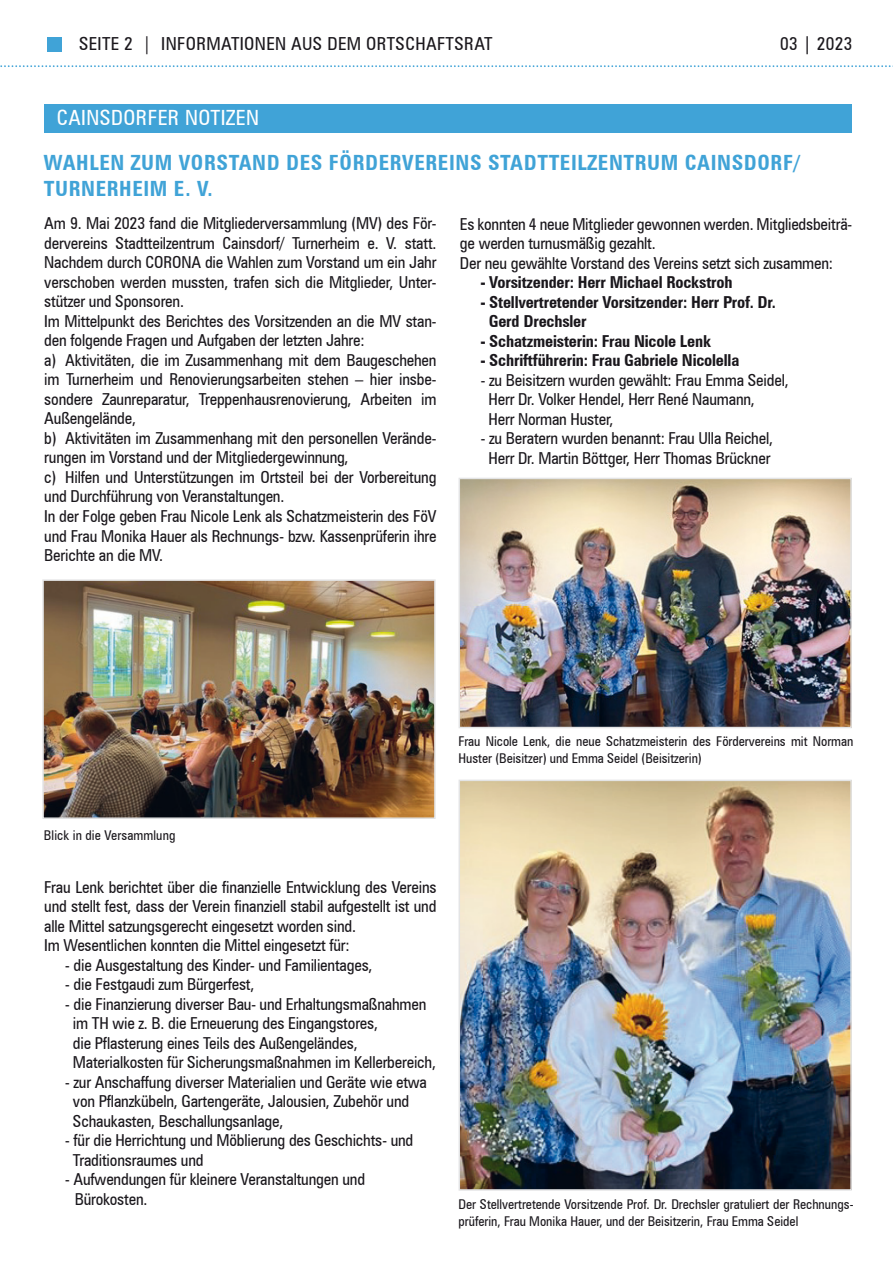
<style>
.page{position:relative;width:893px;height:1263px;background:#fff}
.page>*{position:absolute;margin:0;border:0;box-sizing:border-box;transform-origin:0 0}
.t1{font:700 condensed 21px/25.5px "Zurich BT";letter-spacing:.03em;color:#40a3d7}
.t2{font:condensed 21px "Zurich BT";letter-spacing:.02em;color:#fff}
.t3{font:condensed 18px "Zurich BT";letter-spacing:.02em;color:#1a171c}
.t4{font:condensed 16.5px/19.5px "Zurich BT";letter-spacing:-.01em;color:#1a171c}
.t5{font:700 condensed 16.5px/19.5px "Zurich BT";letter-spacing:-.01em;color:#1a171c}
.t6{font:condensed 13.5px/16.5px "Zurich BT";color:#1a171c}
.s1{font-family:"Humanist 777 BT Roman B";font-stretch:normal}
</style>
<div class="page">
<div style="left:45px;top:104px;width:807px;height:28px;background:#40a3d7"></div>
<svg style="left:0;top:65px;width:893px;height:2px"></svg>
<div style="left:48px;top:37px;width:14px;height:15px;background:#40a3d7"></div>
<img style="left:462px;top:783px;width:387px;height:405px">
<div style="left:459px;top:780px;width:393px;height:411px;border:2px solid #e3e4e5"></div>
<img style="left:462px;top:481px;width:387px;height:244px">
<div style="left:459px;top:478px;width:393px;height:250px;border:2px solid #e3e4e5"></div>
<img style="left:45px;top:582px;width:388px;height:234px">
<div style="left:42px;top:579px;width:394px;height:240px;border:2px solid #e3e4e5"></div>
<p class="t3" style="left:79px;top:33px;width:415px">SEITE 2 | INFORMATIONEN AUS DEM ORTSCHAFTSRAT</p>
<p class="t3" style="left:780px;top:33px;width:74px">03 <span class="s1">|</span> 2023</p>
<p class="t2" style="left:57px;top:105px;width:204px">CAINSDORFER NOTIZEN</p>
<p class="t1" style="left:44px;top:150px;width:757px">WAHLEN ZUM VORSTAND DES FÖRDERVEREINS STADTTEILZENTRUM CAINSDORF/<br>TURNERHEIM E. V.</p>
<p class="t4" style="left:44px;top:214px;width:394px">Am 9. Mai 2023 fand die Mitgliederversammlung (MV) des För&shy;dervereins Stadtteilzentrum Cainsdorf/ Turnerheim e. V. statt.<br>Nachdem durch CORONA die Wahlen zum Vorstand um ein Jahr verschoben werden mussten, trafen sich die Mitglieder, Unter&shy;stützer und Sponsoren.<br>Im Mittelpunkt des Berichtes des Vorsitzenden an die MV stan&shy;den folgende Fragen und Aufgaben der letzten Jahre:<br>a) Aktivitäten, die im Zusammenhang mit dem Baugeschehen im Turnerheim und Renovierungsarbeiten stehen – hier insbe&shy;sondere Zaunreparatur, Treppenhausrenovierung, Arbeiten im Außengelände,<br>b) Aktivitäten im Zusammenhang mit den personellen Verände&shy;rungen im Vorstand und der Mitgliedergewinnung,<br>c) Hilfen und Unterstützungen im Ortsteil bei der Vorbereitung und Durchführung von Veranstaltungen.<br>In der Folge geben Frau Nicole Lenk als Schatzmeisterin des FöV und Frau Monika Hauer als Rechnungs- bzw. Kassenprüferin ihre Berichte an die MV.</p>
<p class="t4" style="left:460px;top:214px;width:394px">Es konnten 4 neue Mitglieder gewonnen werden. Mitgliedsbeiträ&shy;ge werden turnusmäßig gezahlt.<br>Der neu gewählte Vorstand des Vereins setzt sich zusammen:</p>
<p class="t5" style="left:481px;top:272px;width:253px">- Vorsitzender: Herr Michael Rockstroh</p>
<p class="t5" style="left:489px;top:292px;width:289px;text-indent:-8px">- Stellvertretender Vorsitzender: Herr Prof. Dr.<br>Gerd Drechsler</p>
<p class="t5" style="left:481px;top:331px;width:231px">- Schatzmeisterin: Frau Nicole Lenk</p>
<p class="t5" style="left:481px;top:350px;width:260px">- Schriftführerin: Frau Gabriele Nicolella</p>
<p class="t4" style="left:489px;top:370px;width:302px;text-indent:-8px">- zu Beisitzern wurden gewählt: Frau Emma Seidel,<br>Herr Dr. Volker Hendel, Herr René Naumann,<br>Herr Norman Huster,</p>
<p class="t4" style="left:481px;top:428px;width:294px;text-align:center">- zu Beratern wurden benannt: Frau Ulla Reichel,<br>Herr Dr. Martin Böttger, Herr Thomas Brückner</p>
<p class="t6" style="left:459px;top:733px;width:396px">Frau Nicole Lenk, die neue Schatzmeisterin des Fördervereins mit Norman<br>Huster (Beisitzer) und Emma Seidel (Beisitzerin)</p>
<p class="t6" style="left:44px;top:826px;width:133px">Blick in die Versammlung</p>
<p class="t4" style="left:44px;top:877px;width:394px">Frau Lenk berichtet über die finanzielle Entwicklung des Vereins und stellt fest, dass der Verein finanziell stabil aufgestellt ist und alle Mittel satzungsgerecht eingesetzt worden sind.<br>Im Wesentlichen konnten die Mittel eingesetzt für:</p>
<p class="t4" style="left:65px;top:955px;width:309px">- die Ausgestaltung des Kinder- und Familientages,</p>
<p class="t4" style="left:65px;top:974px;width:191px">- die Festgaudi zum Bürgerfest,</p>
<p class="t4" style="left:73px;top:994px;width:365px;text-indent:-8px">- die Finanzierung diverser Bau- und Erhaltungsmaßnahmen im TH wie z. B. die Erneuerung des Eingangstores,<br>die Pflasterung eines Teils des Außengeländes, Materialkosten für Sicherungsmaßnahmen im Kellerbereich,</p>
<p class="t4" style="left:73px;top:1072px;width:356px;text-indent:-8px">- zur Anschaffung diverser Materialien und Geräte wie etwa von Pflanzkübeln, Gartengeräte, Jalousien, Zubehör und<br>Schaukasten, Beschallungsanlage,</p>
<p class="t4" style="left:73px;top:1130px;width:342px;text-indent:-8px">- für die Herrichtung und Möblierung des Geschichts- und<br>Traditionsraumes und</p>
<p class="t4" style="left:75px;top:1169px;width:292px;text-indent:-9px">- Aufwendungen für kleinere Veranstaltungen und<br>Bürokosten.</p>
<p class="t6" style="left:459px;top:1196px;width:396px">Der Stellvertretende Vorsitzende Prof. Dr. Drechsler gratuliert der Rechnungs&shy;prüferin, Frau Monika Hauer, und der Beisitzerin, Frau Emma Seidel</p>
</div>
